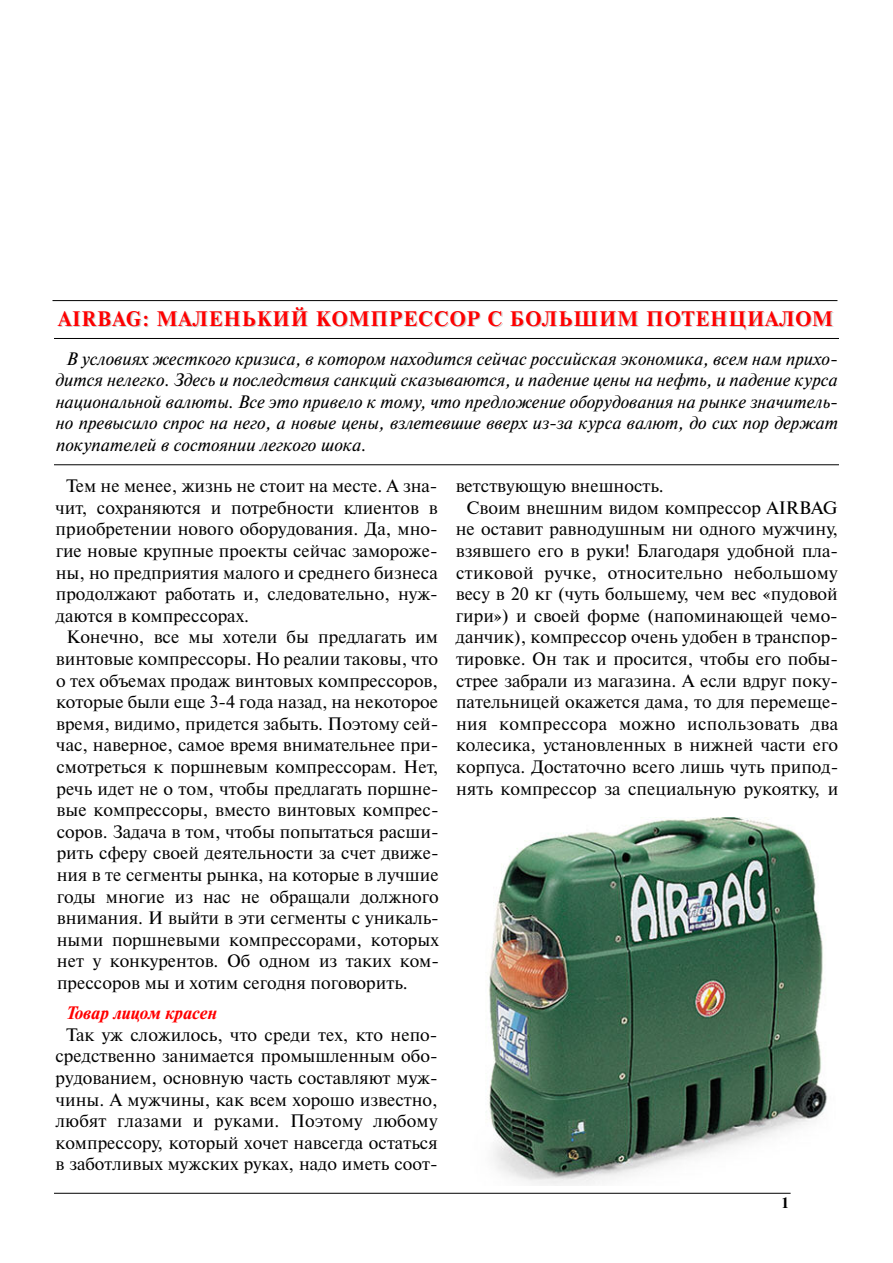
<style>
.page{position:relative;width:893px;height:1263px;background:#fff}
.page>*{position:absolute;margin:0;border:0;box-sizing:border-box;transform-origin:0 0}
.t1{font:700 21px "Newton C";letter-spacing:.05em;color:#f00}
.t2{font:18px/21.6px "Newton C";color:#000;text-align:justify}
.t3{font:italic 18px/21.6px "Newton C";color:#000;text-align:justify}
.t4{font:18px "Newton C";letter-spacing:.02em;color:#000}
.t5{font:italic 700 18px "Newton C";color:#f00}
.t6{font:700 15px "Newton C";color:#000}
</style>
<div class="page">
<hr style="left:54px;top:1193px;width:737px;height:1px;background:#000">
<hr style="left:52px;top:300px;width:785px;height:1px;background:#000">
<hr style="left:54px;top:338px;width:785px;height:1px;background:#000">
<hr style="left:54px;top:464px;width:785px;height:1px;background:#000">
<img style="left:489px;top:817px;width:338px;height:369px">
<p class="t1" style="left:58px;top:307px;width:777px">AIRBAG: МАЛЕНЬКИЙ КОМПРЕССОР С БОЛЬШИМ ПОТЕНЦИАЛОМ</p>
<p class="t3" style="left:56px;top:347px;width:784px;text-indent:11px">В условиях жесткого кризиса, в котором находится сейчас российская экономика, всем нам прихо&shy;дится нелегко. Здесь и последствия санкций сказываются, и падение цены на нефть, и падение курса национальной валюты. Все это привело к тому, что предложение оборудования на рынке значитель&shy;но превысило спрос на него, а новые цены, взлетевшие вверх из-за курса валют, до сих пор держат покупателей в состоянии легкого шока.</p>
<p class="t2" style="left:56px;top:475px;width:384px;text-indent:11px">Тем не менее, жизнь не стоит на месте. А зна&shy;чит, сохраняются и потребности клиентов в приобретении нового оборудования. Да, мно&shy;гие новые крупные проекты сейчас замороже&shy;ны, но предприятия малого и среднего бизнеса продолжают работать и, следовательно, нуж&shy;даются в компрессорах.</p>
<p class="t2" style="left:56px;top:626px;width:385px;text-indent:11px">Конечно, все мы хотели бы предлагать им винтовые компрессоры. Но реалии таковы, что о тех объемах продаж винтовых компрессоров, которые были еще 3-4 года назад, на некоторое время, видимо, придется забыть. Поэтому сей&shy;час, наверное, самое время внимательнее при&shy;смотреться к поршневым компрессорам. Нет, речь идет не о том, чтобы предлагать поршне&shy;вые компрессоры, вместо винтовых компрес&shy;соров. Задача в том, чтобы попытаться расши&shy;рить сферу своей деятельности за счет движе&shy;ния в те сегменты рынка, на которые в лучшие годы многие из нас не обращали должного внимания. И выйти в эти сегменты с уникаль&shy;ными поршневыми компрессорами, которых нет у конкурентов. Об одном из таких ком&shy;прессоров мы и хотим сегодня поговорить.</p>
<p class="t5" style="left:66px;top:1002px;width:152px">Товар лицом красен</p>
<p class="t2" style="left:56px;top:1024px;width:384px;text-align:center">Так уж сложилось, что среди тех, кто непо&shy;средственно занимается промышленным обо&shy;рудованием, основную часть составляют муж&shy;чины. А мужчины, как всем хорошо известно, любят глазами и руками. Поэтому любому компрессору, который хочет навсегда остаться в заботливых мужских руках, надо иметь соот-</p>
<p class="t2" style="left:456px;top:475px;width:210px">ветствующую внешность.</p>
<p class="t2" style="left:466px;top:497px;width:373px">Своим внешним видом компрессор AIRBAG</p>
<p class="t2" style="left:456px;top:518px;width:384px">не оставит равнодушным ни одного мужчину,</p>
<p class="t2" style="left:456px;top:540px;width:384px">взявшего его в руки! Благодаря удобной пла-</p>
<p class="t2" style="left:456px;top:561px;width:383px">стиковой ручке, относительно небольшому</p>
<p class="t2" style="left:456px;top:583px;width:384px">весу в 20 кг (чуть большему, чем вес «пудовой</p>
<p class="t2" style="left:456px;top:605px;width:384px">гири») и своей форме (напоминающей чемо-</p>
<p class="t2" style="left:456px;top:626px;width:384px">данчик), компрессор очень удобен в транспор-</p>
<p class="t2" style="left:456px;top:648px;width:383px">тировке. Он так и просится, чтобы его побы-</p>
<p class="t2" style="left:456px;top:669px;width:383px">стрее забрали из магазина. А если вдруг поку-</p>
<p class="t2" style="left:456px;top:691px;width:384px">пательницей окажется дама, то для перемеще-</p>
<p class="t4" style="left:456px;top:713px;width:383px">ния компрессора можно использовать два</p>
<p class="t2" style="left:456px;top:734px;width:384px">колесика, установленных в нижней части его</p>
<p class="t2" style="left:456px;top:756px;width:384px">корпуса. Достаточно всего лишь чуть припод-</p>
<p class="t2" style="left:456px;top:777px;width:384px">нять компрессор за специальную рукоятку, и</p>
<p class="t6" style="left:781px;top:1194px;width:9px">1</p>
</div>
